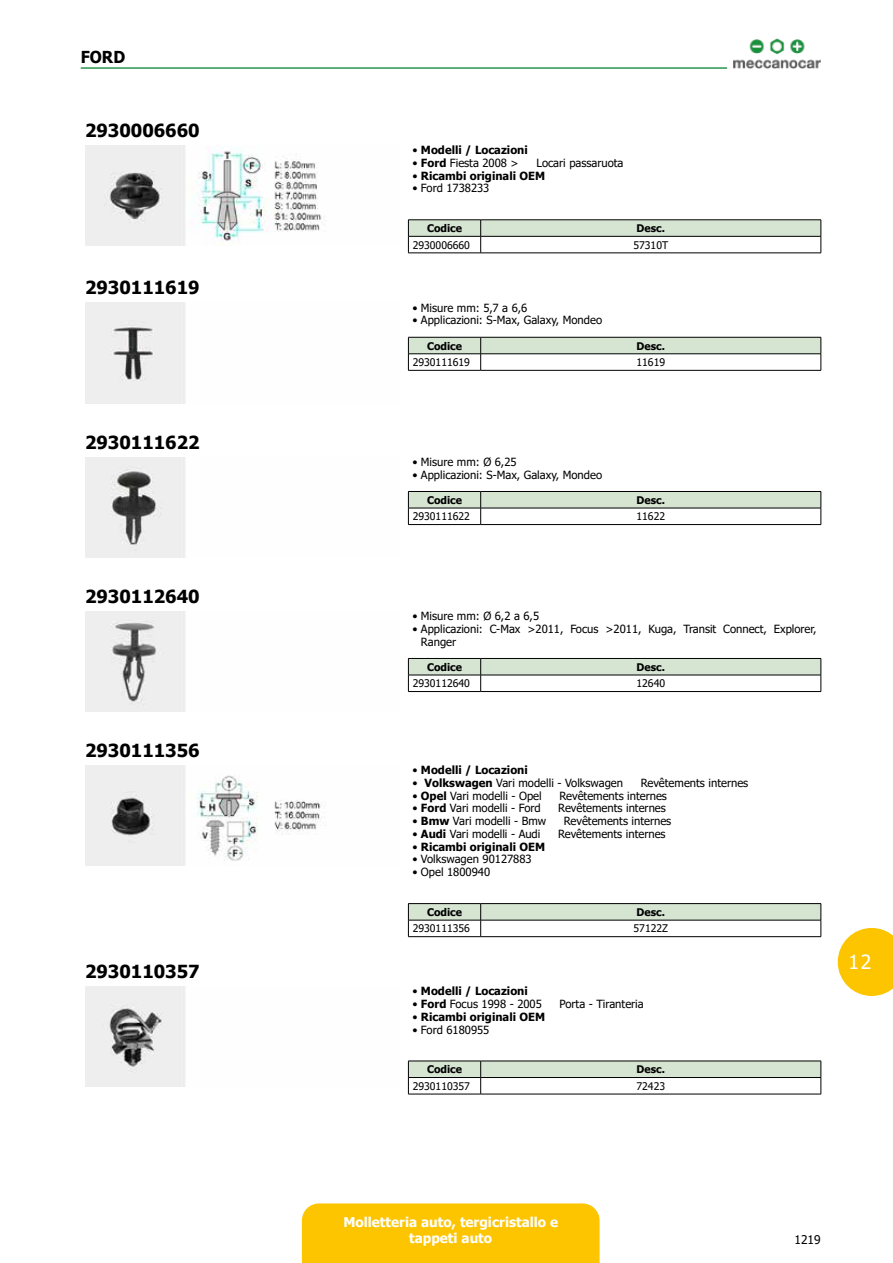
<style>
.page{position:relative;width:893px;height:1263px;background:#fff}
.page>*{position:absolute;margin:0;border:0;box-sizing:border-box;transform-origin:0 0}
.t1{font:19.5px "Tahoma";color:#fff}
.t2{font:700 18px "Tahoma";color:#000}
.t3{font:700 16.5px "Tahoma";color:#000;scale:.95 1}
.t4{font:700 13.5px/16.2px "Tahoma";color:#fff;text-align:center}
.t5{font:12px "Tahoma";color:#000}
.t6{font:11.25px/12.8px "Tahoma";color:#000}
.t7{font:700 11.25px "Tahoma";color:#000}
.t8{font:10.5px "Tahoma";color:#000}
.t9{font:700 10.5px "Tahoma";color:#000}
.s1{font-weight:400}
.s2{font-weight:700}
</style>
<div class="page">
<div style="left:302px;top:1203px;width:298px;height:60px;background:#fdc500"></div>
<svg style="left:838px;top:928px;width:55px;height:68px"></svg>
<img style="left:733px;top:38px;width:88px;height:31px">
<hr style="left:81px;top:67px;width:646px;height:2px;background:#28974e">
<img style="left:85px;top:146px;width:241px;height:100px">
<svg style="left:408px;top:220px;width:414px;height:33px"></svg>
<hr style="left:408px;top:253px;width:73px;height:1px;background:#000">
<hr style="left:481px;top:253px;width:340px;height:1px;background:#000">
<img style="left:85px;top:303px;width:100px;height:100px">
<svg style="left:408px;top:337px;width:414px;height:33px"></svg>
<hr style="left:408px;top:370px;width:73px;height:1px;background:#000">
<hr style="left:481px;top:370px;width:340px;height:1px;background:#000">
<img style="left:85px;top:457px;width:100px;height:100px">
<svg style="left:408px;top:491px;width:414px;height:33px"></svg>
<hr style="left:408px;top:524px;width:73px;height:1px;background:#000">
<hr style="left:481px;top:524px;width:340px;height:1px;background:#000">
<img style="left:85px;top:611px;width:100px;height:100px">
<svg style="left:408px;top:658px;width:414px;height:33px"></svg>
<hr style="left:408px;top:691px;width:73px;height:1px;background:#000">
<hr style="left:481px;top:691px;width:340px;height:1px;background:#000">
<img style="left:85px;top:766px;width:237px;height:100px">
<svg style="left:408px;top:903px;width:414px;height:33px"></svg>
<hr style="left:408px;top:936px;width:73px;height:1px;background:#000">
<hr style="left:481px;top:936px;width:340px;height:1px;background:#000">
<img style="left:85px;top:987px;width:100px;height:100px">
<svg style="left:408px;top:1061px;width:414px;height:33px"></svg>
<hr style="left:408px;top:1094px;width:73px;height:1px;background:#000">
<hr style="left:481px;top:1094px;width:340px;height:1px;background:#000">
<h3 class="t3" style="left:81px;top:45px;width:48px">Ford</h3>
<h2 class="t2" style="left:85px;top:118px;width:116px">2930006660</h2>
<h2 class="t2" style="left:85px;top:275px;width:116px">2930111619</h2>
<h2 class="t2" style="left:85px;top:429px;width:116px">2930111622</h2>
<h2 class="t2" style="left:85px;top:584px;width:116px">2930112640</h2>
<h2 class="t2" style="left:85px;top:738px;width:116px">2930111356</h2>
<h2 class="t2" style="left:85px;top:959px;width:116px">2930110357</h2>
<p class="t7" style="left:412px;top:142px;width:117px"><span class="s1">•</span> Modelli / Locazioni</p>
<p class="t6" style="left:412px;top:157px;width:108px">• <span class="s2">Ford</span> Fiesta 2008 &gt;</p>
<p class="t6" style="left:536px;top:157px;width:89px">Locari passaruota</p>
<p class="t7" style="left:412px;top:168px;width:134px"><span class="s1">•</span> Ricambi originali OEM</p>
<p class="t6" style="left:412px;top:183px;width:78px">• Ford 1738233</p>
<p class="t9" style="left:427px;top:221px;width:37px">Codice</p>
<p class="t9" style="left:637px;top:221px;width:30px">Desc.</p>
<p class="t8" style="left:413px;top:238px;width:59px">2930006660</p>
<p class="t8" style="left:633px;top:238px;width:36px">57310T</p>
<p class="t6" style="left:412px;top:302px;width:116px">• Misure mm: 5,7 a 6,6</p>
<p class="t6" style="left:412px;top:314px;width:191px">• Applicazioni: S-Max, Galaxy, Mondeo</p>
<p class="t9" style="left:427px;top:338px;width:37px">Codice</p>
<p class="t9" style="left:637px;top:338px;width:30px">Desc.</p>
<p class="t8" style="left:413px;top:355px;width:59px">2930111619</p>
<p class="t8" style="left:636px;top:355px;width:30px">11619</p>
<p class="t6" style="left:412px;top:456px;width:106px">• Misure mm: Ø 6,25</p>
<p class="t6" style="left:412px;top:469px;width:191px">• Applicazioni: S-Max, Galaxy, Mondeo</p>
<p class="t9" style="left:427px;top:493px;width:37px">Codice</p>
<p class="t9" style="left:637px;top:493px;width:30px">Desc.</p>
<p class="t8" style="left:413px;top:509px;width:59px">2930111622</p>
<p class="t8" style="left:636px;top:509px;width:30px">11622</p>
<p class="t6" style="left:412px;top:610px;width:128px">• Misure mm: Ø 6,2 a 6,5</p>
<p class="t6" style="left:421px;top:623px;width:397px;text-indent:-9px">• Applicazioni: C-Max &gt;2011, Focus &gt;2011, Kuga, Transit Connect, Explorer,<br>Ranger</p>
<p class="t9" style="left:427px;top:659px;width:37px">Codice</p>
<p class="t9" style="left:637px;top:659px;width:30px">Desc.</p>
<p class="t8" style="left:413px;top:676px;width:59px">2930112640</p>
<p class="t8" style="left:636px;top:676px;width:30px">12640</p>
<p class="t7" style="left:412px;top:762px;width:117px"><span class="s1">•</span> Modelli / Locazioni</p>
<p class="t6" style="left:412px;top:777px;width:212px">• <span class="s2">Volkswagen</span> Vari modelli - Volkswagen</p>
<p class="t6" style="left:641px;top:777px;width:109px">Revêtements internes</p>
<p class="t6" style="left:412px;top:790px;width:131px">• <span class="s2">Opel</span> Vari modelli - Opel</p>
<p class="t6" style="left:559px;top:790px;width:109px">Revêtements internes</p>
<p class="t6" style="left:412px;top:803px;width:130px">• <span class="s2">Ford</span> Vari modelli - Ford</p>
<p class="t6" style="left:558px;top:803px;width:109px">Revêtements internes</p>
<p class="t6" style="left:412px;top:815px;width:135px">• <span class="s2">Bmw</span> Vari modelli - Bmw</p>
<p class="t6" style="left:564px;top:815px;width:109px">Revêtements internes</p>
<p class="t6" style="left:412px;top:828px;width:129px">• <span class="s2">Audi</span> Vari modelli - Audi</p>
<p class="t6" style="left:558px;top:828px;width:109px">Revêtements internes</p>
<p class="t7" style="left:412px;top:839px;width:134px"><span class="s1">•</span> Ricambi originali OEM</p>
<p class="t6" style="left:412px;top:854px;width:121px">• Volkswagen 90127883</p>
<p class="t6" style="left:412px;top:866px;width:79px">• Opel 1800940</p>
<p class="t9" style="left:427px;top:905px;width:37px">Codice</p>
<p class="t9" style="left:637px;top:905px;width:30px">Desc.</p>
<p class="t8" style="left:413px;top:921px;width:59px">2930111356</p>
<p class="t8" style="left:633px;top:921px;width:36px">57122Z</p>
<p class="t7" style="left:412px;top:983px;width:117px"><span class="s1">•</span> Modelli / Locazioni</p>
<p class="t6" style="left:412px;top:998px;width:131px">• <span class="s2">Ford</span> Focus 1998 - 2005</p>
<p class="t6" style="left:559px;top:998px;width:86px">Porta - Tiranteria</p>
<p class="t7" style="left:412px;top:1009px;width:134px"><span class="s1">•</span> Ricambi originali OEM</p>
<p class="t6" style="left:412px;top:1024px;width:78px">• Ford 6180955</p>
<p class="t9" style="left:427px;top:1062px;width:37px">Codice</p>
<p class="t9" style="left:637px;top:1062px;width:30px">Desc.</p>
<p class="t8" style="left:413px;top:1079px;width:59px">2930110357</p>
<p class="t8" style="left:636px;top:1079px;width:30px">72423</p>
<h1 class="t1" style="left:848px;top:949px;width:25px">12</h1>
<p class="t4" style="left:343px;top:1214px;width:216px">Molletteria auto, tergicristallo e tappeti auto</p>
<p class="t5" style="left:794px;top:1231px;width:28px">1219</p>
</div>
